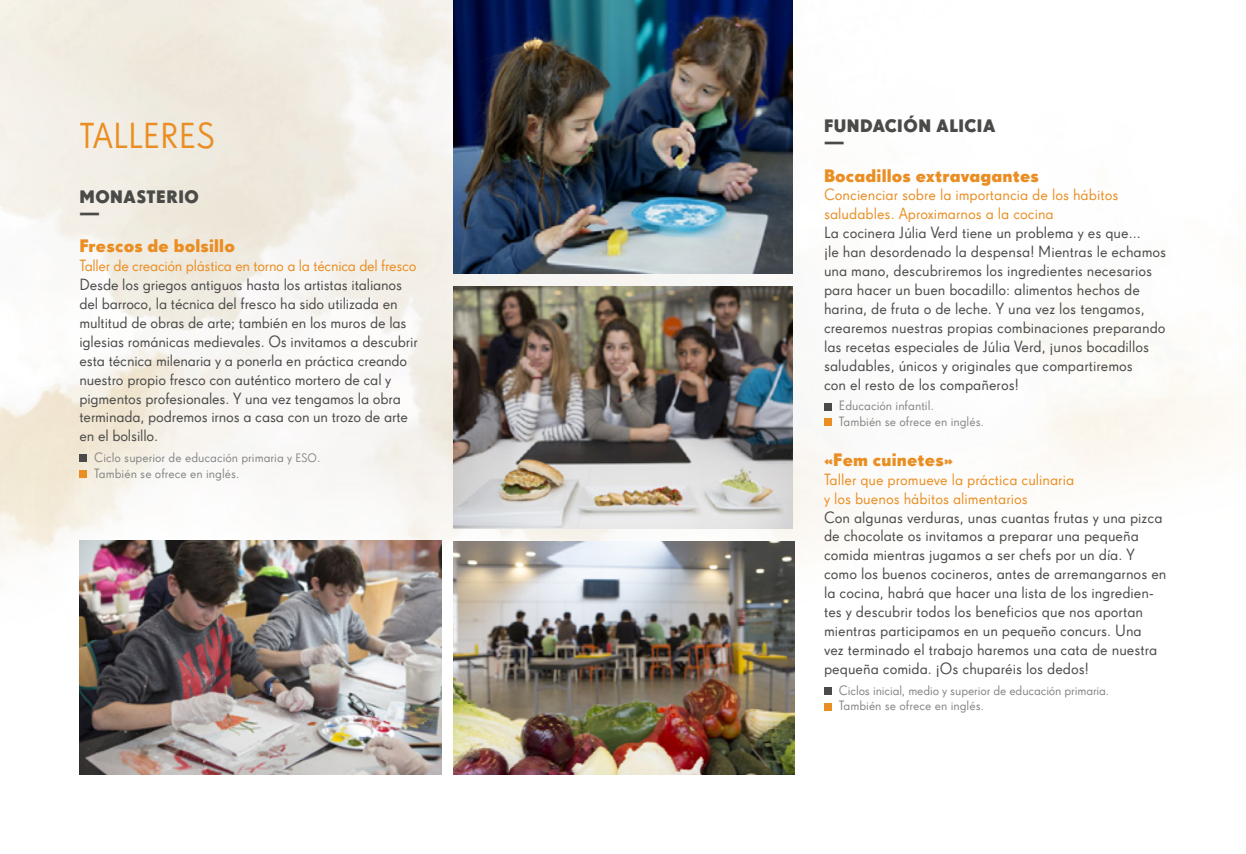
<style>
.page{position:relative;width:1246px;height:854px;background:#fff}
.page>*{position:absolute;margin:0;border:0;box-sizing:border-box;transform-origin:0 0}
.t1{font:35px "Super Grotesk A Rg LF";color:#ea8e23}
.t2{font:17.5px "Super Grotesk A Bd LF";letter-spacing:.01em;color:#ea8e23}
.t3{font:17.5px/15.8px "Super Grotesk A Bd LF";letter-spacing:.03em;color:#4a4a49}
.t4{font:15.75px/18.9px "Super Grotesk A Rg LF";color:#4a4a49}
.t5{font:15.75px/18.9px "Super Grotesk A Rg LF";color:#ea8e23}
.t6{font:15.75px "Super Grotesk A Rg LF";letter-spacing:-.02em;color:#ea8e23}
.t7{font:13.12px "Super Grotesk A Rg LF";color:#858584}
.t8{font:13.12px "Super Grotesk A";color:#858584}
.s1{font-size:11.9px}
</style>
<div class="page">
<img style="left:0;top:0;width:1230px;height:775px">
<img style="left:453px;top:0;width:339px;height:273px">
<img style="left:79px;top:540px;width:362px;height:234px">
<img style="left:453px;top:287px;width:339px;height:241px">
<img style="left:453px;top:541px;width:341px;height:233px">
<div style="left:79px;top:454px;width:8px;height:8px;background:#4a4a49"></div>
<div style="left:79px;top:470px;width:8px;height:7px;background:#ea8e23"></div>
<div style="left:823px;top:403px;width:8px;height:7px;background:#4a4a49"></div>
<div style="left:823px;top:418px;width:8px;height:8px;background:#ea8e23"></div>
<div style="left:823px;top:687px;width:8px;height:7px;background:#4a4a49"></div>
<div style="left:823px;top:702px;width:8px;height:8px;background:#ea8e23"></div>
<h1 class="t1" style="left:79px;top:115px;width:137px">TALLERES</h1>
<p class="t3" style="left:79px;top:189px;width:121px">MONASTERIO —</p>
<p class="t2" style="left:79px;top:235px;width:157px">Frescos de bolsillo</p>
<p class="t6" style="left:79px;top:256px;width:338px">Taller de creación plástica en torno a la técnica del fresco</p>
<p class="t4" style="left:79px;top:275px;width:340px">Desde los griegos antiguos hasta los artistas italianos del barroco, la técnica del fresco ha sido utilizada en multitud de obras de arte; también en los muros de las iglesias románicas medievales. Os invitamos a descubrir esta técnica milenaria y a ponerla en práctica creando nuestro propio fresco con auténtico mortero de cal y pigmentos profesionales. Y una vez tengamos la obra terminada, podremos irnos a casa con un trozo de arte en el bolsillo.</p>
<p class="t7" style="left:94px;top:450px;width:227px">Ciclo superior de educación primaria y <span class="s1">ESO</span>.</p>
<p class="t8" style="left:94px;top:465px;width:147px">También se ofrece en inglés.</p>
<p class="t3" style="left:823px;top:118px;width:173px">FUNDACIÓN ALICIA —</p>
<p class="t2" style="left:823px;top:164px;width:216px">Bocadillos extravagantes</p>
<p class="t5" style="left:823px;top:185px;width:296px">Concienciar sobre la importancia de los hábitos saludables. Aproximarnos a la cocina</p>
<p class="t4" style="left:823px;top:223px;width:344px">La cocinera Júlia Verd tiene un problema y es que...<br>¡le han desordenado la despensa! Mientras le echamos una mano, descubriremos los ingredientes necesarios para hacer un buen bocadillo: alimentos hechos de harina, de fruta o de leche. Y una vez los tengamos, crearemos nuestras propias combinaciones preparando las recetas especiales de Júlia Verd, ¡unos bocadillos saludables, únicos y originales que compartiremos<br>con el resto de los compañeros!</p>
<p class="t7" style="left:838px;top:398px;width:96px">Educación infantil.</p>
<p class="t8" style="left:838px;top:414px;width:147px">También se ofrece en inglés.</p>
<p class="t2" style="left:823px;top:448px;width:131px">«Fem cuinetes»</p>
<p class="t5" style="left:823px;top:469px;width:251px">Taller que promueve la práctica culinaria y los buenos hábitos alimentarios</p>
<p class="t4" style="left:823px;top:507px;width:344px">Con algunas verduras, unas cuantas frutas y una pizca de chocolate os invitamos a preparar una pequeña comida mientras jugamos a ser chefs por un día. Y como los buenos cocineros, antes de arremangarnos en la cocina, habrá que hacer una lista de los ingredien&shy;tes y descubrir todos los beneficios que nos aportan mientras participamos en un pequeño concurs. Una<br>vez terminado el trabajo haremos una cata de nuestra pequeña comida. ¡Os chuparéis los dedos!</p>
<p class="t7" style="left:838px;top:682px;width:272px">Ciclos inicial, medio y superior de educación primaria.</p>
<p class="t8" style="left:838px;top:698px;width:147px">También se ofrece en inglés.</p>
</div>
